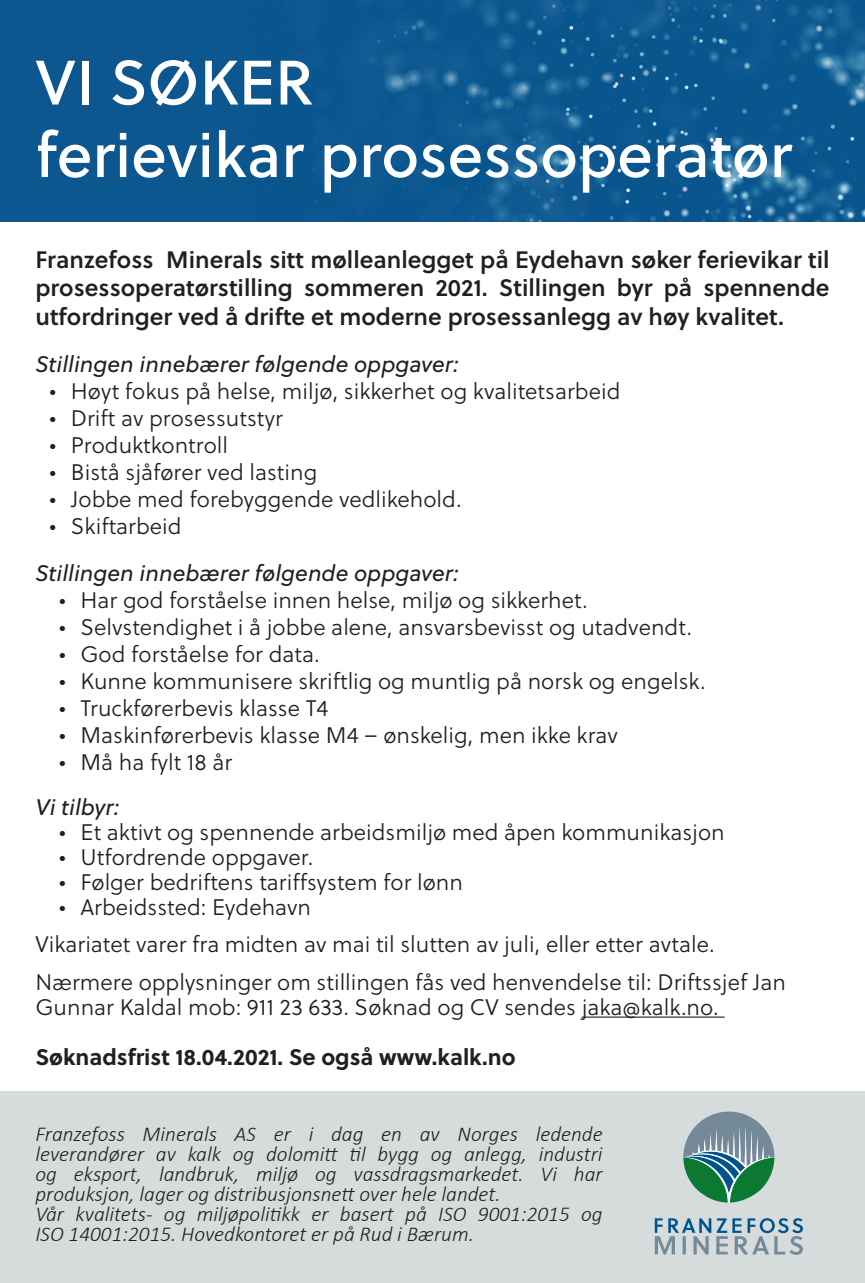
<style>
.page{position:relative;width:865px;height:1283px;background:#fff}
.page>*{position:absolute;margin:0;border:0;box-sizing:border-box;transform-origin:0 0}
.t1{font:62.5px/72.5px "Soleil Bk";color:#fff}
.t2{font:23.75px/28.5px "Soleil Sb";color:#231f20;text-align:justify}
.t3{font:22.5px/37.5px "Soleil Lt";color:#231f20}
.t4{font:italic 22.5px "Soleil";color:#231f20}
.t5{font:700 22.5px "Soleil";color:#231f20}
.t6{font:italic 300 21.25px/20px "Calibri";color:#231f20}
</style>
<div class="page">
<div style="left:0;top:1091px;width:865px;height:192px;background:#d6dbdb"></div>
<img style="left:0;top:0;width:865px;height:221px">
<hr style="left:581px;top:1016px;width:143px;height:1px;background:#231f20">
<svg style="left:654px;top:1218px;width:149px;height:37px"></svg>
<svg style="left:683px;top:1111px;width:91px;height:91px"></svg>
<h1 class="t1" style="left:35px;top:44px;width:758px">VI SØKER<br>ferievikar prosessoperatør</h1>
<p class="t2" style="left:35px;top:244px;width:795px">Franzefoss Minerals sitt mølleanlegget på Eydehavn søker ferievikar til prosessoperatørstilling sommeren 2021. Stillingen byr på spennende utfordringer ved å drifte et moderne prosessanlegg av høy kvalitet.</p>
<p class="t4" style="left:35px;top:347px;width:425px">Stillingen innebærer følgende oppgaver:</p>
<p class="t3" style="left:50px;top:372px;width:572px">• Høyt fokus på helse, miljø, sikkerhet og kvalitetsarbeid</p>
<p class="t3" style="left:50px;top:399px;width:235px">• Drift av prosessutstyr</p>
<p class="t3" style="left:50px;top:426px;width:180px">• Produktkontroll</p>
<p class="t3" style="left:50px;top:453px;width:269px">• Bistå sjåfører ved lasting</p>
<p class="t3" style="left:50px;top:480px;width:413px">• Jobbe med forebyggende vedlikehold.</p>
<p class="t3" style="left:50px;top:507px;width:133px">• Skiftarbeid</p>
<p class="t4" style="left:35px;top:556px;width:425px">Stillingen innebærer følgende oppgaver:</p>
<p class="t3" style="left:59px;top:581px;width:530px">• Har god forståelse innen helse, miljø og sikkerhet.</p>
<p class="t3" style="left:59px;top:608px;width:634px">• Selvstendighet i å jobbe alene, ansvarsbevisst og utadvendt.</p>
<p class="t3" style="left:59px;top:635px;width:262px">• God forståelse for data.</p>
<p class="t3" style="left:59px;top:662px;width:648px">• Kunne kommunisere skriftlig og muntlig på norsk og engelsk.</p>
<p class="t3" style="left:59px;top:689px;width:271px">• Truckførerbevis klasse T4</p>
<p class="t3" style="left:59px;top:716px;width:560px">• Maskinførerbevis klasse M4 – ønskelig, men ikke krav</p>
<p class="t3" style="left:59px;top:743px;width:175px">• Må ha fylt 18 år</p>
<p class="t4" style="left:35px;top:790px;width:85px">Vi tilbyr:</p>
<p class="t3" style="left:59px;top:813px;width:667px">• Et aktivt og spennende arbeidsmiljø med åpen kommunikasjon</p>
<p class="t3" style="left:59px;top:838px;width:255px">• Utfordrende oppgaver.</p>
<p class="t3" style="left:59px;top:863px;width:405px">• Følger bedriftens tariffsystem for lønn</p>
<p class="t3" style="left:35px;top:888px;width:752px;text-indent:24px">• Arbeidssted: Eydehavn<br>Vikariatet varer fra midten av mai til slutten av juli, eller etter avtale.<br>Nærmere opplysninger om stillingen fås ved henvendelse til: Driftssjef Jan</p>
<p class="t3" style="left:35px;top:988px;width:685px">Gunnar Kaldal mob: 911 23 633. Søknad og CV sendes jaka@kalk.no.</p>
<p class="t5" style="left:35px;top:1039px;width:481px">Søknadsfrist 18.04.2021. Se også www.kalk.no</p>
<p class="t6" style="left:35px;top:1124px;width:568px">Franzefoss Minerals AS er i dag en av Norges ledende leverandører av kalk og dolomitt til bygg og anlegg, industri og eksport, landbruk, miljø og vassdragsmarkedet. Vi har produksjon, lager og distribusjonsnett over hele landet.<br>Vår kvalitets- og miljøpolitikk er basert på ISO 9001:2015 og ISO 14001:2015. Hovedkontoret er på Rud i Bærum.</p>
</div>
